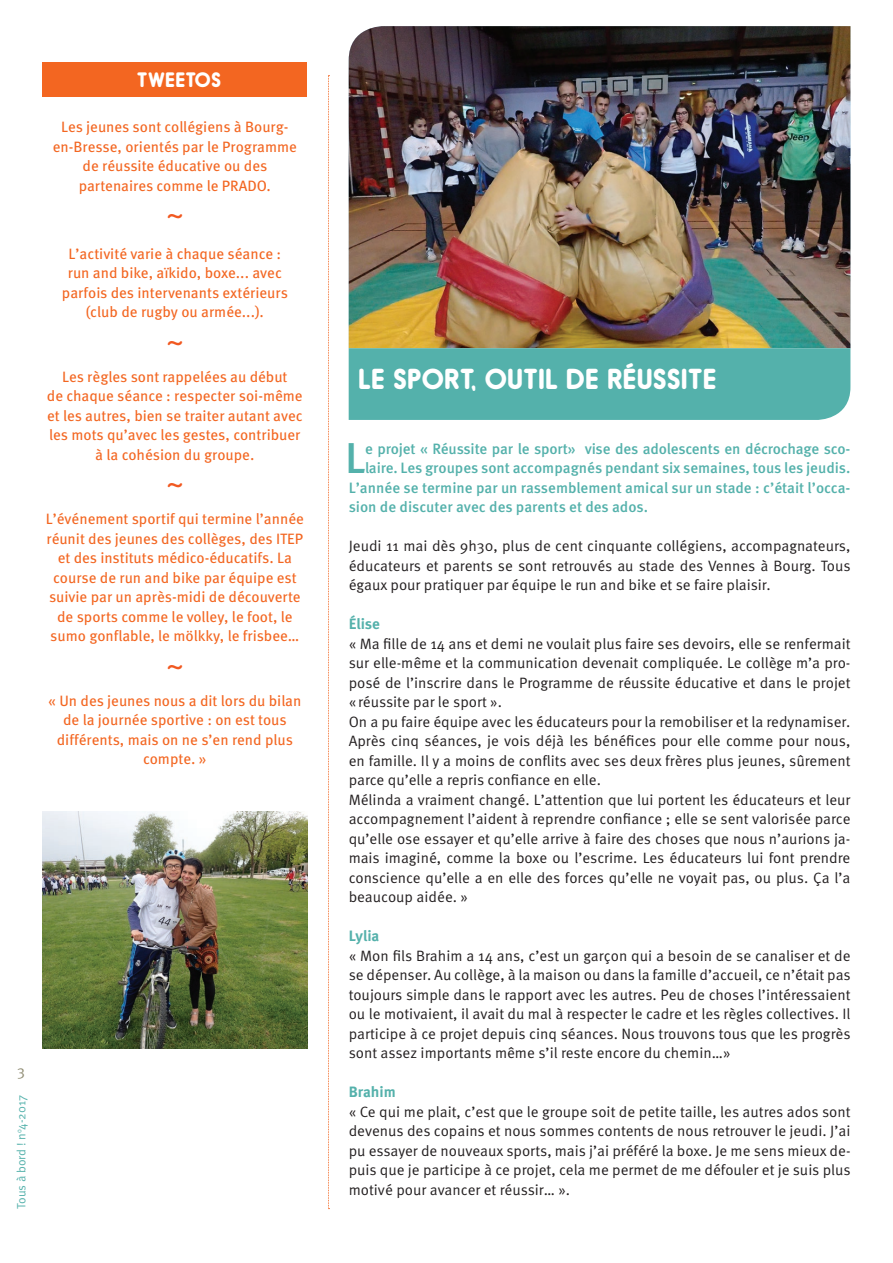
<style>
.page{position:relative;width:893px;height:1263px;background:#fff}
.page>*{position:absolute;margin:0;border:0;box-sizing:border-box;transform-origin:0 0}
.t1{font:500 43.2px "Meta Pro";color:#54b1ab}
.t2{font:27px "Hiruko Pro Bld";color:#fff}
.t3{font:27px "Hiruko Pro";color:#f15921}
.t4{font:19.5px "Hiruko Pro Bld";color:#fff}
.t5{font:15px/19.5px "Meta Pro";color:#231f20;text-align:justify}
.t6{font:15px/19.5px "Meta Pro";color:#f36621;text-align:center}
.t7{font:500 15px "Meta Pro";letter-spacing:-.005em;color:#54b1ab}
.t8{font:700 15px "Meta Pro";color:#54b1ab}
.t9{font:15px "Meta Pro";color:#8f8c73}
.t10{font:12px "Meta Pro";color:#54b1ab}
</style>
<div class="page">
<svg style="left:328px;top:75px;width:1px;height:1134px"></svg>
<img style="left:349px;top:26px;width:501px;height:322px">
<div style="left:349px;top:348px;width:501px;height:72px;background:#54b1ab"></div>
<div style="left:43px;top:63px;width:264px;height:34px;background:#f36621"></div>
<img style="left:43px;top:811px;width:264px;height:238px">
<h3 class="t4" style="left:137px;top:68px;width:86px">TWEETOS</h3>
<p class="t6" style="left:53px;top:118px;width:246px">Les jeunes sont collégiens à Bourg&shy;en-Bresse, orientés par le Programme de réussite éducative ou des partenaires comme le PRADO.</p>
<h2 class="t3" style="left:166px;top:197px;width:18px">~</h2>
<p class="t6" style="left:62px;top:244px;width:227px">L’activité varie à chaque séance : run and bike, aïkido, boxe... avec parfois des intervenants extérieurs (club de rugby ou armée...).</p>
<h2 class="t3" style="left:166px;top:324px;width:18px">~</h2>
<p class="t6" style="left:47px;top:367px;width:257px">Les règles sont rappelées au début<br>de chaque séance : respecter soi-même et les autres, bien se traiter autant avec les mots qu’avec les gestes, contribuer à la cohésion du groupe.</p>
<h2 class="t3" style="left:166px;top:466px;width:18px">~</h2>
<p class="t6" style="left:46px;top:510px;width:259px">L’événement sportif qui termine l’année réunit des jeunes des collèges, des ITEP et des instituts médico-éducatifs. La course de run and bike par équipe est suivie par un après-midi de découverte de sports comme le volley, le foot, le sumo gonflable, le mölkky, le frisbee…</p>
<h2 class="t3" style="left:166px;top:648px;width:18px">~</h2>
<p class="t6" style="left:48px;top:691px;width:255px">« Un des jeunes nous a dit lors du bilan de la journée sportive : on est tous différents, mais on ne s’en rend plus compte. »</p>
<p class="t9" style="left:17px;top:1061px;width:9px">3</p>
<p class="t10" style="left:14px;top:1209px;width:115px;rotate:-90deg">Tous à bord ! n<sup>o</sup>4-2017</p>
<h2 class="t2" style="left:358px;top:363px;width:360px">LE SPORT, OUTIL DE RÉUSSITE</h2>
<h1 class="t1" style="left:345px;top:431px;width:22px">L</h1>
<p class="t7" style="left:365px;top:439px;width:487px">e projet « Réussite par le sport» vise des adolescents en décrochage sco-</p>
<p class="t7" style="left:365px;top:459px;width:487px">laire. Les groupes sont accompagnés pendant six semaines, tous les jeudis.</p>
<p class="t7" style="left:349px;top:478px;width:503px">L’année se termine par un rassemblement amical sur un stade : c’était l’occa-</p>
<p class="t7" style="left:349px;top:498px;width:301px">sion de discuter avec des parents et des ados.</p>
<p class="t5" style="left:349px;top:537px;width:503px">Jeudi 11 mai dès 9h30, plus de cent cinquante collégiens, accompagnateurs, éducateurs et parents se sont retrouvés au stade des Vennes à Bourg. Tous égaux pour pratiquer par équipe le run and bike et se faire plaisir.</p>
<p class="t8" style="left:349px;top:615px;width:33px">Élise</p>
<p class="t5" style="left:349px;top:634px;width:503px;text-align:left">« Ma fille de 14 ans et demi ne voulait plus faire ses devoirs, elle se renfermait sur elle-même et la communication devenait compliquée. Le collège m’a pro&shy;posé de l’inscrire dans le Programme de réussite éducative et dans le projet «réussite par le sport ».<br>On a pu faire équipe avec les éducateurs pour la remobiliser et la redynamiser.<br>Après cinq séances, je vois déjà les bénéfices pour elle comme pour nous, en famille. Il y a moins de conflits avec ses deux frères plus jeunes, sûrement parce qu’elle a repris confiance en elle.<br>Mélinda a vraiment changé. L’attention que lui portent les éducateurs et leur accompagnement l’aident à reprendre confiance ; elle se sent valorisée parce qu’elle ose essayer et qu’elle arrive à faire des choses que nous n’aurions ja&shy;mais imaginé, comme la boxe ou l’escrime. Les éducateurs lui font prendre conscience qu’elle a en elle des forces qu’elle ne voyait pas, ou plus. Ça l’a beaucoup aidée. »</p>
<p class="t8" style="left:349px;top:927px;width:32px">Lylia</p>
<p class="t5" style="left:349px;top:946px;width:503px">« Mon fils Brahim a 14 ans, c’est un garçon qui a besoin de se canaliser et de se dépenser. Au collège, à la maison ou dans la famille d’accueil, ce n’était pas toujours simple dans le rapport avec les autres. Peu de choses l’intéressaient ou le motivaient, il avait du mal à respecter le cadre et les règles collectives. Il participe à ce projet depuis cinq séances. Nous trouvons tous que les progrès sont assez importants même s’il reste encore du chemin…»</p>
<p class="t8" style="left:349px;top:1083px;width:49px">Brahim</p>
<p class="t5" style="left:349px;top:1102px;width:503px">« Ce qui me plait, c’est que le groupe soit de petite taille, les autres ados sont devenus des copains et nous sommes contents de nous retrouver le jeudi. J’ai pu essayer de nouveaux sports, mais j’ai préféré la boxe. Je me sens mieux de&shy;puis que je participe à ce projet, cela me permet de me défouler et je suis plus motivé pour avancer et réussir… ».</p>
</div>
